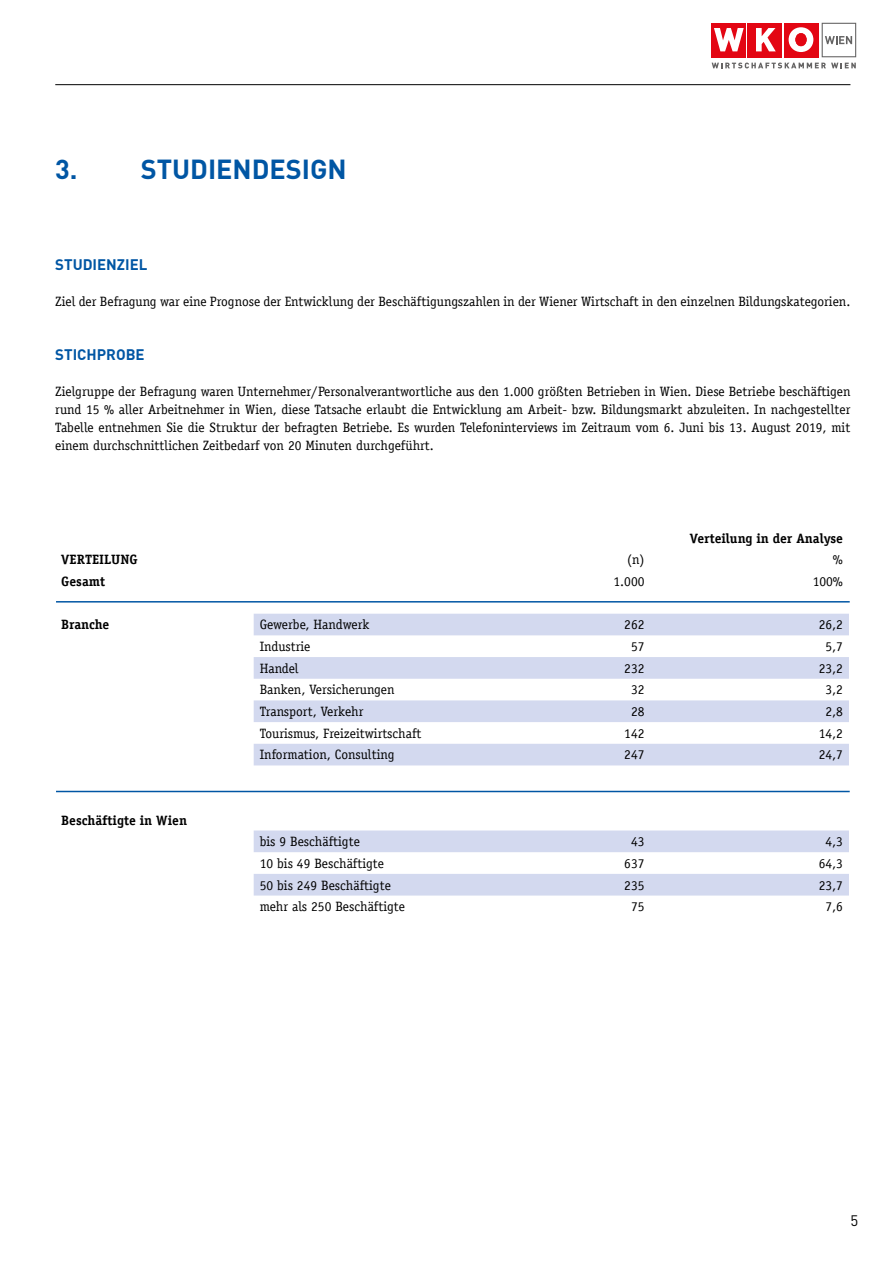
<style>
.page{position:relative;width:893px;height:1263px;background:#fff}
.page>*{position:absolute;margin:0;border:0;box-sizing:border-box;transform-origin:0 0}
.t1{font:700 27px "DIN";color:#0056a4}
.t2{font:700 15px "DIN";color:#0056a4}
.t3{font:15px "DIN";color:#000}
.t4{font:13.5px/18px "Officina Serif";color:#000;text-align:justify}
.t5{font:700 13.5px "Officina Serif";color:#000}
</style>
<div class="page">
<hr style="left:55px;top:84px;width:795px;height:1px;background:#000">
<div style="left:784px;top:23px;width:34px;height:34px;background:#e30613"></div>
<div style="left:748px;top:23px;width:34px;height:34px;background:#e30613"></div>
<svg style="left:756px;top:28px;width:20px;height:23px"></svg>
<div style="left:712px;top:23px;width:34px;height:34px;background:#e30613"></div>
<svg style="left:714px;top:28px;width:30px;height:23px"></svg>
<svg style="left:789px;top:27px;width:24px;height:25px"></svg>
<svg style="left:822px;top:23px;width:34px;height:34px"></svg>
<svg style="left:712px;top:63px;width:144px;height:5px"></svg>
<svg style="left:254px;top:614px;width:595px;height:281px"></svg>
<hr style="left:56px;top:601px;width:794px;height:1px;background:#0056a4">
<hr style="left:56px;top:791px;width:794px;height:1px;background:#0056a4">
<h1 class="t1" style="left:55px;top:152px;width:293px">3. STUDIENDESIGN</h1>
<p class="t2" style="left:55px;top:255px;width:94px">STUDIENZIEL</p>
<p class="t4" style="left:55px;top:292px;width:797px">Ziel der Befragung war eine Prognose der Entwicklung der Beschäftigungszahlen in der Wiener Wirtschaft in den einzelnen Bildungskategorien.</p>
<p class="t2" style="left:55px;top:345px;width:91px">STICHPROBE</p>
<p class="t4" style="left:55px;top:382px;width:797px">Zielgruppe der Befragung waren Unternehmer/Personalverantwortliche aus den 1.000 größten Betrieben in Wien. Diese Betriebe beschäftigen rund 15 % aller Arbeitnehmer in Wien, diese Tatsache erlaubt die Entwicklung am Arbeit- bzw. Bildungsmarkt abzuleiten. In nachgestellter Tabelle entnehmen Sie die Struktur der befragten Betriebe. Es wurden Telefoninterviews im Zeitraum vom 6. Juni bis 13. August 2019, mit einem durchschnittlichen Zeitbedarf von 20 Minuten durchgeführt.</p>
<p class="t5" style="left:690px;top:530px;width:155px">Verteilung in der Analyse</p>
<p class="t5" style="left:61px;top:551px;width:78px">VERTEILUNG</p>
<p class="t4" style="left:627px;top:551px;width:19px">(n)</p>
<p class="t4" style="left:833px;top:551px;width:12px">%</p>
<p class="t5" style="left:61px;top:573px;width:45px">Gesamt</p>
<p class="t4" style="left:613px;top:572px;width:32px">1.000</p>
<p class="t4" style="left:813px;top:572px;width:32px">100%</p>
<p class="t5" style="left:61px;top:616px;width:50px">Branche</p>
<p class="t4" style="left:260px;top:616px;width:111px">Gewerbe, Handwerk</p>
<p class="t4" style="left:624px;top:616px;width:22px">262</p>
<p class="t4" style="left:819px;top:616px;width:26px">26,2</p>
<p class="t4" style="left:260px;top:637px;width:52px">Industrie</p>
<p class="t4" style="left:631px;top:637px;width:15px">57</p>
<p class="t4" style="left:825px;top:637px;width:19px">5,7</p>
<p class="t4" style="left:260px;top:659px;width:41px">Handel</p>
<p class="t4" style="left:624px;top:659px;width:22px">232</p>
<p class="t4" style="left:819px;top:659px;width:26px">23,2</p>
<p class="t4" style="left:260px;top:681px;width:136px">Banken, Versicherungen</p>
<p class="t4" style="left:631px;top:681px;width:15px">32</p>
<p class="t4" style="left:825px;top:681px;width:19px">3,2</p>
<p class="t4" style="left:260px;top:702px;width:105px">Transport, Verkehr</p>
<p class="t4" style="left:631px;top:702px;width:15px">28</p>
<p class="t4" style="left:825px;top:702px;width:19px">2,8</p>
<p class="t4" style="left:260px;top:724px;width:163px">Tourismus, Freizeitwirtschaft</p>
<p class="t4" style="left:624px;top:724px;width:22px">142</p>
<p class="t4" style="left:819px;top:724px;width:26px">14,2</p>
<p class="t4" style="left:260px;top:746px;width:136px">Information, Consulting</p>
<p class="t4" style="left:624px;top:746px;width:22px">247</p>
<p class="t4" style="left:819px;top:746px;width:26px">24,7</p>
<p class="t5" style="left:61px;top:811px;width:127px">Beschäftigte in Wien</p>
<p class="t4" style="left:260px;top:833px;width:102px">bis 9 Beschäftigte</p>
<p class="t4" style="left:631px;top:833px;width:15px">43</p>
<p class="t4" style="left:825px;top:833px;width:19px">4,3</p>
<p class="t4" style="left:260px;top:854px;width:126px">10 bis 49 Beschäftigte</p>
<p class="t4" style="left:624px;top:854px;width:22px">637</p>
<p class="t4" style="left:819px;top:854px;width:26px">64,3</p>
<p class="t4" style="left:260px;top:876px;width:133px">50 bis 249 Beschäftigte</p>
<p class="t4" style="left:624px;top:876px;width:22px">235</p>
<p class="t4" style="left:819px;top:876px;width:26px">23,7</p>
<p class="t4" style="left:260px;top:898px;width:147px">mehr als 250 Beschäftigte</p>
<p class="t4" style="left:631px;top:898px;width:15px">75</p>
<p class="t4" style="left:825px;top:898px;width:19px">7,6</p>
<p class="t3" style="left:850px;top:1211px;width:9px">5</p>
</div>
